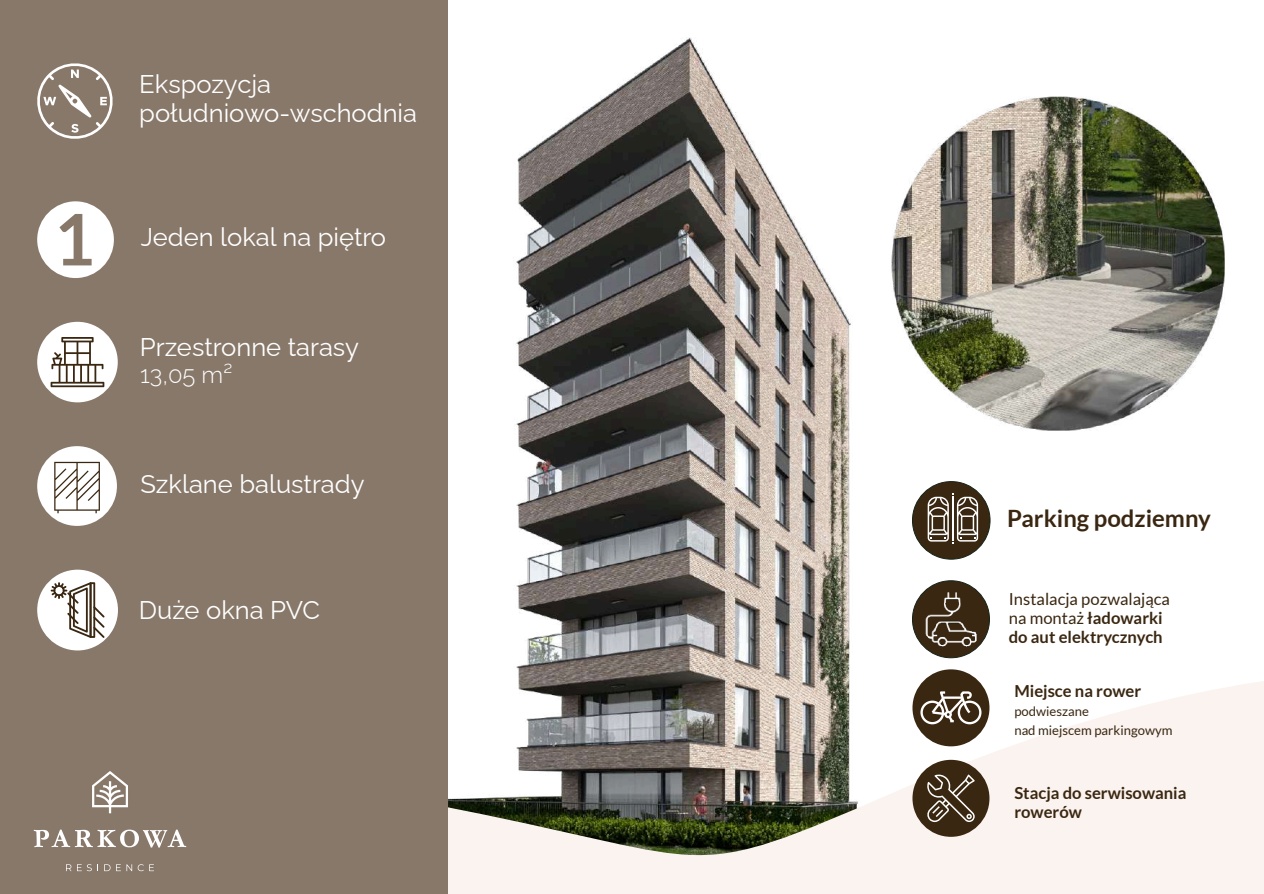
<style>
.page{position:relative;width:1264px;height:894px;background:#fff}
.page>*{position:absolute;margin:0;border:0;box-sizing:border-box;transform-origin:0 0}
.t1{font:700 71.1px "Lato";color:#88786a}
.t2{font:25.5px/29.2px "Raleway Roman";color:#fff}
.t3{font:700 23.85px "Lato";color:#3a2711}
.t4{font:300 23.85px "Raleway Roman";color:#fff}
.t5{font:16.65px/18.9px "Lato";color:#3a2711}
.t6{font:700 16.65px/18.9px "Lato";color:#3a2711}
.t7{font:13.05px/18.9px "Lato";color:#3a2711}
.s1{font-weight:700}
</style>
<div class="page">
<img style="left:447px;top:38px;width:404px;height:556px">
<svg style="left:447px;top:594px;width:817px;height:300px"></svg>
<div style="left:0;top:0;width:447px;height:894px;background:#88786a"></div>
<div style="left:37px;top:570px;width:81px;height:80px;background:#fff;border-radius:50%"></div>
<svg style="left:51px;top:582px;width:54px;height:56px"></svg>
<div style="left:37px;top:322px;width:81px;height:80px;background:#fff;border-radius:50%"></div>
<svg style="left:51px;top:337px;width:53px;height:50px"></svg>
<div style="left:37px;top:201px;width:77px;height:77px;background:#fff;border-radius:50%"></div>
<svg style="left:37px;top:63px;width:76px;height:76px"></svg>
<div style="left:37px;top:446px;width:80px;height:80px;background:#fff;border-radius:50%"></div>
<svg style="left:54px;top:462px;width:46px;height:51px"></svg>
<img style="left:891px;top:97px;width:334px;height:333px">
<div style="left:912px;top:580px;width:78px;height:78px;background:#3a2711;border:1px solid #172419;border-radius:50%"></div>
<img style="left:925px;top:592px;width:52px;height:54px">
<div style="left:912px;top:669px;width:77px;height:77px;background:#3a2711;border-radius:50%"></div>
<div style="left:958px;top:700px;width:23px;height:24px;border:2px solid #fff;border-radius:50%"></div>
<div style="left:920px;top:700px;width:24px;height:24px;border:2px solid #fff;border-radius:50%"></div>
<svg style="left:929px;top:691px;width:44px;height:33px"></svg>
<div style="left:912px;top:760px;width:77px;height:77px;background:#3a2711;border-radius:50%"></div>
<svg style="left:927px;top:774px;width:48px;height:48px"></svg>
<svg style="left:66px;top:864px;width:32px;height:7px"></svg>
<svg style="left:104px;top:864px;width:28px;height:7px"></svg>
<svg style="left:138px;top:864px;width:16px;height:7px"></svg>
<svg style="left:92px;top:771px;width:36px;height:42px"></svg>
<svg style="left:34px;top:829px;width:152px;height:18px"></svg>
<div style="left:912px;top:481px;width:78px;height:78px;background:#3a2711;border:1px solid #172419;border-radius:50%"></div>
<svg style="left:928px;top:494px;width:50px;height:50px"></svg>
<h1 class="t1" style="left:54px;top:208px;width:43px">1</h1>
<p class="t2" style="left:139px;top:69px;width:279px">Ekspozycja południowo-wschodnia</p>
<p class="t2" style="left:141px;top:223px;width:247px">Jeden lokal na piętro</p>
<p class="t2" style="left:140px;top:332px;width:221px">Przestronne tarasy</p>
<p class="t4" style="left:140px;top:360px;width:94px">13,05 m²</p>
<p class="t2" style="left:140px;top:469px;width:226px">Szklane balustrady</p>
<p class="t2" style="left:139px;top:596px;width:183px">Duże okna PVC</p>
<p class="t3" style="left:1007px;top:508px;width:205px">Parking podziemny</p>
<p class="t5" style="left:1009px;top:590px;width:163px">Instalacja pozwalająca na montaż <span class="s1">ładowarki do aut elektrycznych</span></p>
<p class="t6" style="left:1014px;top:683px;width:128px">Miejsce na rower</p>
<p class="t7" style="left:1014px;top:703px;width:160px">podwieszane<br>nad miejscem parkingowym</p>
<p class="t6" style="left:1014px;top:784px;width:174px">Stacja do serwisowania rowerów</p>
</div>
